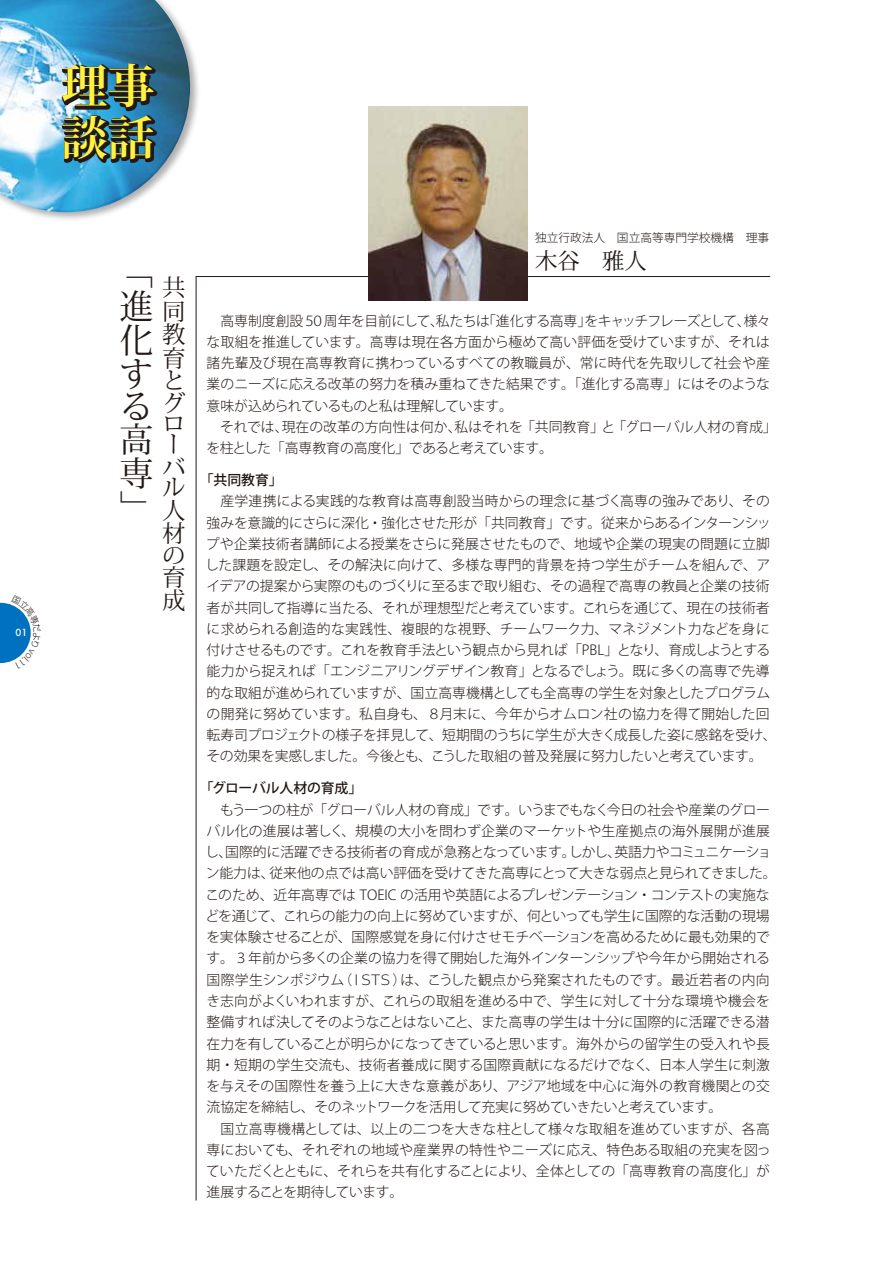
<style>
.page{position:relative;width:894px;height:1262px;background:#fff}
.page>*{position:absolute;margin:0;border:0;box-sizing:border-box;transform-origin:0 0}
.t1{font:700 46.5px/51.8px "Koz Min Pro";color:#fff33f}
.t2{font:34.05px/33.6px "Koz Min Pro";color:#221815}
.t3{font:23.4px/23.1px "Koz Min Pro";color:#221815}
.t4{font:22.35px "Koz Min Pro";color:#221815}
.t5{font:300 13.8px/21.3px "Koz Go Pro";letter-spacing:-.005em;color:#221815}
.t6{font:500 13.8px "Koz Go Pro";letter-spacing:-.01em;color:#221815}
.t7{font:300 11.7px "Koz Go Pro";color:#221815}
.t8{font:500 9.6px "Futura";color:#fff}
</style>
<div class="page">
<img style="left:27px;top:47px;width:171px;height:173px">
<img style="left:0;top:0;width:190px;height:212px">
<img style="left:368px;top:107px;width:159px;height:194px">
<svg style="left:58px;top:60px;width:103px;height:108px;background:#325061"></svg>
<svg style="left:0;top:602px;width:31px;height:62px"></svg>
<p class="t8" style="left:16px;top:626px;width:13px">01</p>
<h1 class="t1" style="left:61px;top:58px;width:95px">理事談話</h1>
<h2 class="t2" style="left:119px;top:254px;width:34px">「進化する高専」</h2>
<h3 class="t3" style="left:162px;top:275px;width:24px">共同教育とグ</h3>
<h3 class="t3" style="left:162px;top:412px;width:24px;line-height:21.9px">ローバ</h3>
<h3 class="t3" style="left:162px;top:475px;width:24px;line-height:22.6px;text-align:justify">ル人材の育成</h3>
<p class="t7" style="left:535px;top:230px;width:235px">独立行政法人　国立高等専門学校機構　理事</p>
<h3 class="t4" style="left:535px;top:244px;width:113px">木谷　雅人</h3>
<p class="t5" style="left:206px;top:310px;width:571px">　高専制度創設５０周年を目前にして、私たちは「進化する高専」をキャッチフレーズとして、様々な取組を推進しています。高専は現在各方面から極めて高い評価を受けていますが、それは諸先輩及び現在高専教育に携わっているすべての教職員が、常に時代を先取りして社会や産業のニーズに応える改革の努力を積み重ねてきた結果です。「進化する高専」にはそのような意味が込められているものと私は理解しています。<br>　それでは、現在の改革の方向性は何か、私はそれを「共同教育」と「グローバル人材の育成」を柱とした「高専教育の高度化」であると考えています。</p>
<p class="t6" style="left:200px;top:471px;width:84px">「共同教育」</p>
<p class="t5" style="left:205px;top:491px;width:573px">　産学連携による実践的な教育は高専創設当時からの理念に基づく高専の強みであり、その強みを意識的にさらに深化・強化させた形が「共同教育」です。従来からあるインターンシップや企業技術者講師による授業をさらに発展させたもので、地域や企業の現実の問題に立脚した課題を設定し、その解決に向けて、多様な専門的背景を持つ学生がチームを組んで、アイデアの提案から実際のものづくりに至るまで取り組む、その過程で高専の教員と企業の技術者が共同して指導に当たる、それが理想型だと考えています。これらを通じて、現在の技術者に求められる創造的な実践性、複眼的な視野、チームワーク力、マネジメント力などを身に付けさせるものです。これを教育手法という観点から見れば「PBL」となり、育成しようとする能力から捉えれば「エンジニアリングデザイン教育」となるでしょう。既に多くの高専で先導的な取組が進められていますが、国立高専機構としても全高専の学生を対象としたプログラムの開発に努めています。私自身も、８月末に、今年からオムロン社の協力を得て開始した回転寿司プロジェクトの様子を拝見して、短期間のうちに学生が大きく成長した姿に感銘を受け、その効果を実感しました。今後とも、こうした取組の普及発展に努力したいと考えています。</p>
<p class="t6" style="left:200px;top:779px;width:164px">「グローバル人材の育成」</p>
<p class="t5" style="left:205px;top:799px;width:573px">　もう一つの柱が「グローバル人材の育成」です。いうまでもなく今日の社会や産業のグローバル化の進展は著しく、規模の大小を問わず企業のマーケットや生産拠点の海外展開が進展し、国際的に活躍できる技術者の育成が急務となっています。しかし、英語力やコミュニケーション能力は、従来他の点では高い評価を受けてきた高専にとって大きな弱点と見られてきました。このため、近年高専では TOEIC の活用や英語によるプレゼンテーション・コンテストの実施などを通じて、これらの能力の向上に努めていますが、何といっても学生に国際的な活動の現場を実体験させることが、国際感覚を身に付けさせモチベーションを高めるために最も効果的です。３年前から多くの企業の協力を得て開始した海外インターンシップや今年から開始される国際学生シンポジウム（ＩＳＴＳ）は、こうした観点から発案されたものです。最近若者の内向き志向がよくいわれますが、これらの取組を進める中で、学生に対して十分な環境や機会を整備すれば決してそのようなことはないこと、また高専の学生は十分に国際的に活躍できる潜在力を有していることが明らかになってきていると思います。海外からの留学生の受入れや長期・短期の学生交流も、技術者養成に関する国際貢献になるだけでなく、日本人学生に刺激を与えその国際性を養う上に大きな意義があり、アジア地域を中心に海外の教育機関との交流協定を締結し、そのネットワークを活用して充実に努めていきたいと考えています。<br>　国立高専機構としては、以上の二つを大きな柱として様々な取組を進めていますが、各高専においても、それぞれの地域や産業界の特性やニーズに応え、特色ある取組の充実を図っていただくとともに、それらを共有化することにより、全体としての「高専教育の高度化」が進展することを期待しています。</p>
</div>
